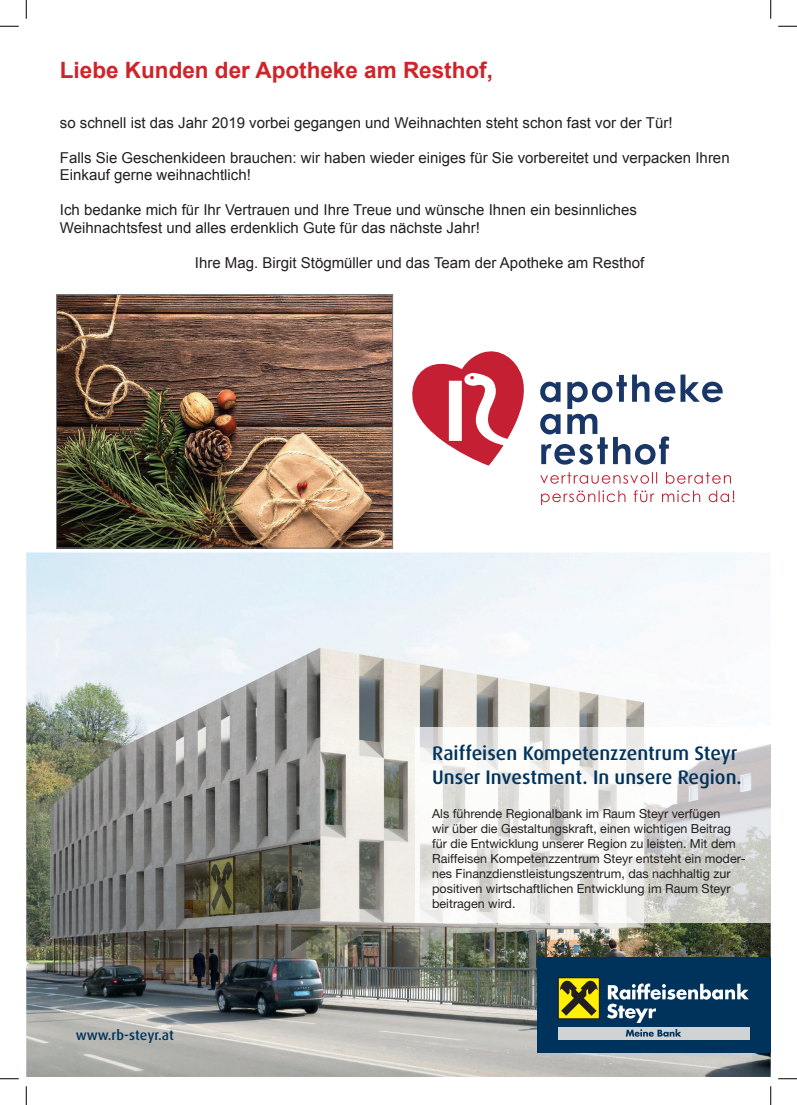
<style>
.page{position:relative;width:797px;height:1105px;background:#fff}
.page>*{position:absolute;margin:0;border:0;box-sizing:border-box;transform-origin:0 0}
.t1{font:700 22.5px "Arial";color:#d1232a}
.t2{font:500 19.62px/23.5px "Dax Pro";color:#00335c}
.t3{font:15px/17.5px "Arial";color:#231f20}
.t4{font:500 14px "Dax Pro";color:#00335c}
.t5{font:12.5px/15px "Helvetica Neue LT Pro";color:#231f20}
</style>
<div class="page">
<svg style="left:541px;top:490px;width:193px;height:15px"></svg>
<svg style="left:540px;top:472px;width:191px;height:12px"></svg>
<svg style="left:540px;top:375px;width:182px;height:90px"></svg>
<svg style="left:412px;top:351px;width:112px;height:115px"></svg>
<img style="left:26px;top:552px;width:744px;height:525px">
<div style="left:537px;top:957px;width:233px;height:95px;background:#00335c"></div>
<div style="left:557px;top:1027px;width:192px;height:12px;background:#d1d2d4"></div>
<svg style="left:607px;top:983px;width:141px;height:40px"></svg>
<div style="left:557px;top:977px;width:43px;height:42px;background:#3f3a1b"></div>
<div style="left:559px;top:978px;width:40px;height:40px;background:#fff101"></div>
<svg style="left:560px;top:980px;width:37px;height:36px"></svg>
<svg style="left:625px;top:1029px;width:56px;height:8px"></svg>
<img style="left:415px;top:727px;width:355px;height:195px">
<img style="left:58px;top:296px;width:333px;height:250px">
<div style="left:56px;top:294px;width:337px;height:254px;border:1px solid #76787b"></div>
<svg style="left:0;top:25px;width:19px;height:2px"></svg>
<svg style="left:778px;top:25px;width:19px;height:2px"></svg>
<svg style="left:0;top:1078px;width:19px;height:1px"></svg>
<svg style="left:778px;top:1078px;width:19px;height:1px"></svg>
<svg style="left:25px;top:0;width:2px;height:19px"></svg>
<svg style="left:25px;top:1086px;width:2px;height:19px"></svg>
<svg style="left:770px;top:0;width:1px;height:19px"></svg>
<svg style="left:770px;top:1086px;width:1px;height:19px"></svg>
<h1 class="t1" style="left:60px;top:55px;width:434px">Liebe Kunden der Apotheke am Resthof,</h1>
<p class="t3" style="left:60px;top:114px;width:614px">so schnell ist das Jahr 2019 vorbei gegangen und Weihnachten steht schon fast vor der Tür!</p>
<p class="t3" style="left:60px;top:149px;width:671px">Falls Sie Geschenkideen brauchen: wir haben wieder einiges für Sie vorbereitet und verpacken Ihren<br>Einkauf gerne weihnachtlich!</p>
<p class="t3" style="left:60px;top:202px;width:578px">Ich bedanke mich für Ihr Vertrauen und Ihre Treue und wünsche Ihnen ein besinnliches<br>Weihnachtsfest und alles erdenklich Gute für das nächste Jahr!</p>
<p class="t3" style="left:195px;top:254px;width:451px">Ihre Mag. Birgit Stögmüller und das Team der Apotheke am Resthof</p>
<p class="t4" style="left:76px;top:1026px;width:99px">www.rb-steyr.at</p>
<h2 class="t2" style="left:432px;top:742px;width:311px">Raiffeisen Kompetenzzentrum Steyr<br>Unser Investment. In unsere Region.</h2>
<p class="t5" style="left:432px;top:805px;width:315px">Als führende Regionalbank im Raum Steyr verfügen<br>wir über die Gestaltungskraft, einen wichtigen Beitrag für die Entwicklung unserer Region zu leisten. Mit dem Raiffeisen Kompetenzzentrum Steyr entsteht ein moder&shy;nes Finanzdienstleistungszentrum, das nachhaltig zur positiven wirtschaftlichen Entwicklung im Raum Steyr beitragen wird.</p>
</div>
